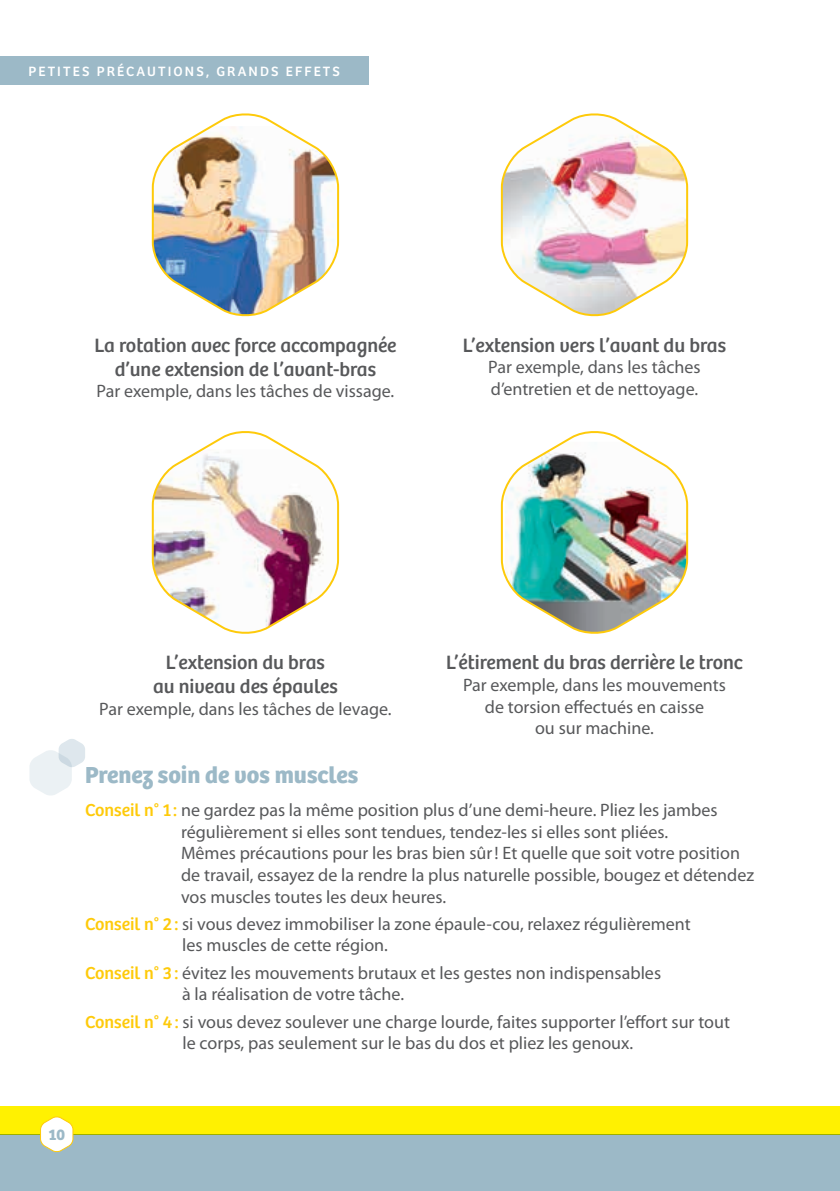
<style>
.page{position:relative;width:840px;height:1191px;background:#fff}
.page>*{position:absolute;margin:0;border:0;box-sizing:border-box;transform-origin:0 0}
.t1{font:700 24px "Bree";color:#9cb9c7}
.t2{font:20px/24px "Bree";color:#57585a;text-align:center}
.t3{font:18px/21.6px "Myriad Pro";color:#57585a}
.t4{font:700 16px "Bree";color:#9cb9c7}
.t5{font:14px "Bree";letter-spacing:.15em;color:#fff}
.s1{font-family:"Bree";color:#feca0a}
</style>
<div class="page">
<svg style="left:29px;top:739px;width:56px;height:56px"></svg>
<img style="left:151px;top:113px;width:189px;height:204px">
<img style="left:500px;top:113px;width:188px;height:204px">
<svg style="left:151px;top:431px;width:189px;height:203px"></svg>
<img style="left:500px;top:431px;width:188px;height:203px">
<div style="left:0;top:1134px;width:839px;height:57px;background:#9cb9c7"></div>
<div style="left:0;top:1106px;width:839px;height:28px;background:#fff101"></div>
<svg style="left:39px;top:1116px;width:35px;height:37px"></svg>
<div style="left:0;top:57px;width:369px;height:28px;background:#9cb9c7"></div>
<p class="t5" style="left:28px;top:63px;width:313px">PETITES PRÉCAUTIONS, GRANDS EFFETS</p>
<p class="t2" style="left:94px;top:333px;width:303px">La rotation avec force accompagnée d’une extension de l’avant-bras</p>
<p class="t3" style="left:97px;top:380px;width:299px">Par exemple, dans les tâches de vissage.</p>
<p class="t2" style="left:462px;top:333px;width:264px">L’extension vers l’avant du bras</p>
<p class="t3" style="left:488px;top:356px;width:214px">Par exemple, dans les tâches d’entretien et de nettoyage.</p>
<p class="t2" style="left:153px;top:651px;width:186px">L’extension du bras au niveau des épaules</p>
<p class="t3" style="left:99px;top:698px;width:294px">Par exemple, dans les tâches de levage.</p>
<p class="t2" style="left:446px;top:651px;width:298px">L’étirement du bras derrière le tronc</p>
<p class="t3" style="left:463px;top:674px;width:264px;text-align:center">Par exemple, dans les mouvements de torsion effectués en caisse<br>ou sur machine.</p>
<h1 class="t1" style="left:85px;top:760px;width:274px">Prenez soin de vos muscles</h1>
<p class="t3" style="left:181px;top:799px;width:574px;text-indent:-96px"><span class="s1">Conseil n° 1 :</span> ne gardez pas la même position plus d’une demi-heure. Pliez les jambes régulièrement si elles sont tendues, tendez-les si elles sont pliées.<br>Mêmes précautions pour les bras bien sûr! Et quelle que soit votre position de travail, essayez de la rendre la plus naturelle possible, bougez et détendez vos muscles toutes les deux heures.</p>
<p class="t3" style="left:182px;top:912px;width:510px;text-indent:-97px"><span class="s1">Conseil n° 2:</span> si vous devez immobiliser la zone épaule-cou, relaxez régulièrement les muscles de cette région.</p>
<p class="t3" style="left:182px;top:961px;width:480px;text-indent:-97px"><span class="s1">Conseil n° 3:</span> évitez les mouvements brutaux et les gestes non indispensables à la réalisation de votre tâche.</p>
<p class="t3" style="left:85px;top:1010px;width:646px;text-align:center"><span class="s1">Conseil n° 4:</span> si vous devez soulever une charge lourde, faites supporter l’effort sur tout le corps, pas seulement sur le bas du dos et pliez les genoux.</p>
<p class="t4" style="left:48px;top:1124px;width:18px">10</p>
</div>
